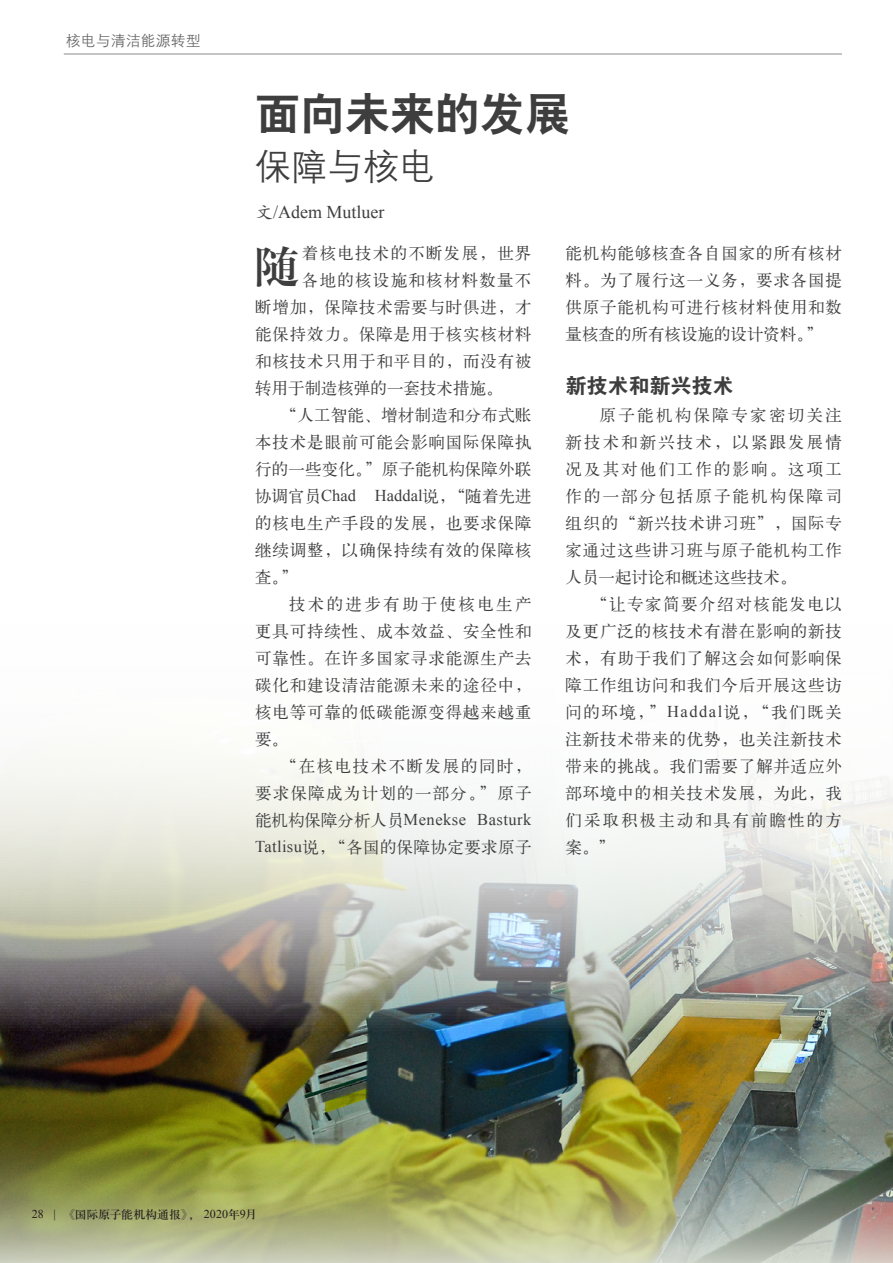
<style>
.page{position:relative;width:893px;height:1263px;background:#fff}
.page>*{position:absolute;margin:0;border:0;box-sizing:border-box;transform-origin:0 0}
.t1{font:45px "H Yb 2 gj";color:#3e3e3f}
.t2{font:45px "H Ya 4 gj";color:#3e3e3f}
.t3{font:36px "FZZDXK GBK1 0";color:#3e3e3f}
.t4{font:21px "FZDHTK GBK1 0";color:#3e3e3f}
.t5{font:18px "Times New Roman";color:#3e3e3f}
.t6{font:16.5px/27px "H Ya 1 gj";letter-spacing:.05em;color:#3e3e3f;text-align:justify}
.t7{font:16.5px "H Ya 1 gj";letter-spacing:.075em;color:#3e3e3f}
.t8{font:16.5px "H Ya 1 gj";color:#3e3e3f}
.t9{font:16.5px "Times New Roman";letter-spacing:.03em;color:#3e3e3f}
.t10{font:16.5px "H Ya 1 gj";letter-spacing:.02em;color:#3e3e3f}
.t11{font:16.5px "H Ya 1 gj";letter-spacing:.01em;color:#3e3e3f}
.t12{font:16.5px "H Ya 1 gj";letter-spacing:.015em;color:#3e3e3f}
.t13{font:16.5px "H Ya 1 gj";letter-spacing:.095em;color:#3e3e3f}
.t14{font:16.5px "H Ya 1 gj";letter-spacing:.14em;color:#3e3e3f}
.t15{font:15px "H Yg 2 gj";color:#636366}
.t16{font:12px "H Ya 3 gj";letter-spacing:-.015em;color:#231f20}
.s1{font-family:"H Yc 1 gj"}
.s2{font-family:"Times New Roman"}
.s3{font-family:"H Ya 1 gj"}
.s4{font-family:"Koz Min Pr 6 N"}
</style>
<div class="page">
<img style="left:0;top:761px;width:893px;height:353px">
<img style="left:0;top:1114px;width:893px;height:149px">
<hr style="left:64px;top:54px;width:778px;height:1px;background:#636366">
<p class="t15" style="left:66px;top:33px;width:136px">核电与清洁能源转型</p>
<h1 class="t1" style="left:255px;top:91px;width:316px">面向未来的发展</h1>
<h2 class="t3" style="left:255px;top:147px;width:181px">保障与核电</h2>
<p class="t5" style="left:255px;top:199px;width:131px"><span class="s1">文</span>/Adem Mutluer</p>
<h1 class="t2" style="left:255px;top:244px;width:46px">随</h1>
<p class="t6" style="left:566px;top:239px;width:278px">能机构能够核查各自国家的所有核材料。为了履行这一义务，要求各国提供原子能机构可进行核材料使用和数量核查的所有核设施的设计资料。”</p>
<p class="t4" style="left:566px;top:374px;width:169px">新技术和新兴技术</p>
<p class="t6" style="left:566px;top:402px;width:278px;text-indent:34px">原子能机构保障专家密切关注新技术和新兴技术，以紧跟发展情况及其对他们工作的影响。这项工作的一部分包括原子能机构保障司组织的“新兴技术讲习班”，国际专家通过这些讲习班与原子能机构工作人员一起讨论和概述这些技术。</p>
<p class="t6" style="left:566px;top:591px;width:278px;text-indent:26px">“让专家简要介绍对核能发电以及更广泛的核技术有潜在影响的新技术，有助于我们了解这会如何影响保障工作组访问和我们今后开展这些访问的环境，”<span class="s2">Haddal</span>说，“我们既关注新技术带来的优势，也关注新技术带来的挑战。我们需要了解并适应外部环境中的相关技术发展，为此，我们采取积极主动和具有前瞻性的方案。”</p>
<p class="t7" style="left:302px;top:245px;width:231px">着核电技术的不断发展，世界</p>
<p class="t7" style="left:302px;top:272px;width:231px">各地的核设施和核材料数量不</p>
<p class="t6" style="left:255px;top:294px;width:278px">断增加，保障技术需要与时俱进，才</p>
<p class="t6" style="left:255px;top:321px;width:278px">能保持效力。保障是用于核实核材料</p>
<p class="t6" style="left:255px;top:348px;width:278px">和核技术只用于和平目的，而没有被</p>
<p class="t8" style="left:255px;top:380px;width:249px">转用于制造核弹的一套技术措施。</p>
<p class="t12" style="left:281px;top:407px;width:252px">“人工智能、增材制造和分布式账</p>
<p class="t6" style="left:255px;top:429px;width:278px">本技术是眼前可能会影响国际保障执</p>
<p class="t11" style="left:255px;top:461px;width:278px">行的一些变化。”原子能机构保障外联</p>
<p class="t8" style="left:255px;top:488px;width:278px">协调官员<span class="s2">Chad Haddal</span>说，“随着先进</p>
<p class="t6" style="left:255px;top:510px;width:278px">的核电生产手段的发展，也要求保障</p>
<p class="t6" style="left:255px;top:537px;width:278px">继续调整，以确保持续有效的保障核</p>
<p class="t6" style="left:255px;top:564px;width:44px">查。”</p>
<p class="t14" style="left:289px;top:596px;width:244px">技术的进步有助于使核电生产</p>
<p class="t6" style="left:255px;top:618px;width:278px">更具可持续性、成本效益、安全性和</p>
<p class="t6" style="left:255px;top:645px;width:278px">可靠性。在许多国家寻求能源生产去</p>
<p class="t6" style="left:255px;top:672px;width:278px">碳化和建设清洁能源未来的途径中，</p>
<p class="t6" style="left:255px;top:699px;width:278px">核电等可靠的低碳能源变得越来越重</p>
<p class="t6" style="left:255px;top:726px;width:34px">要。</p>
<p class="t13" style="left:281px;top:758px;width:252px">“在核电技术不断发展的同时，</p>
<p class="t7" style="left:255px;top:785px;width:278px">要求保障成为计划的一部分。”原子</p>
<p class="t9" style="left:255px;top:808px;width:278px"><span class="s3">能机构保障分析人员</span>Menekse Basturk</p>
<p class="t10" style="left:255px;top:839px;width:278px"><span class="s2">Tatlisu</span>说，“各国的保障协定要求原子</p>
<p class="t16" style="left:32px;top:1208px;width:226px"><span class="s2">28 |</span> <span class="s4">《</span>国际原子能机构通报<span class="s4">》，</span> <span class="s2">2020</span>年<span class="s2">9</span>月</p>
</div>
